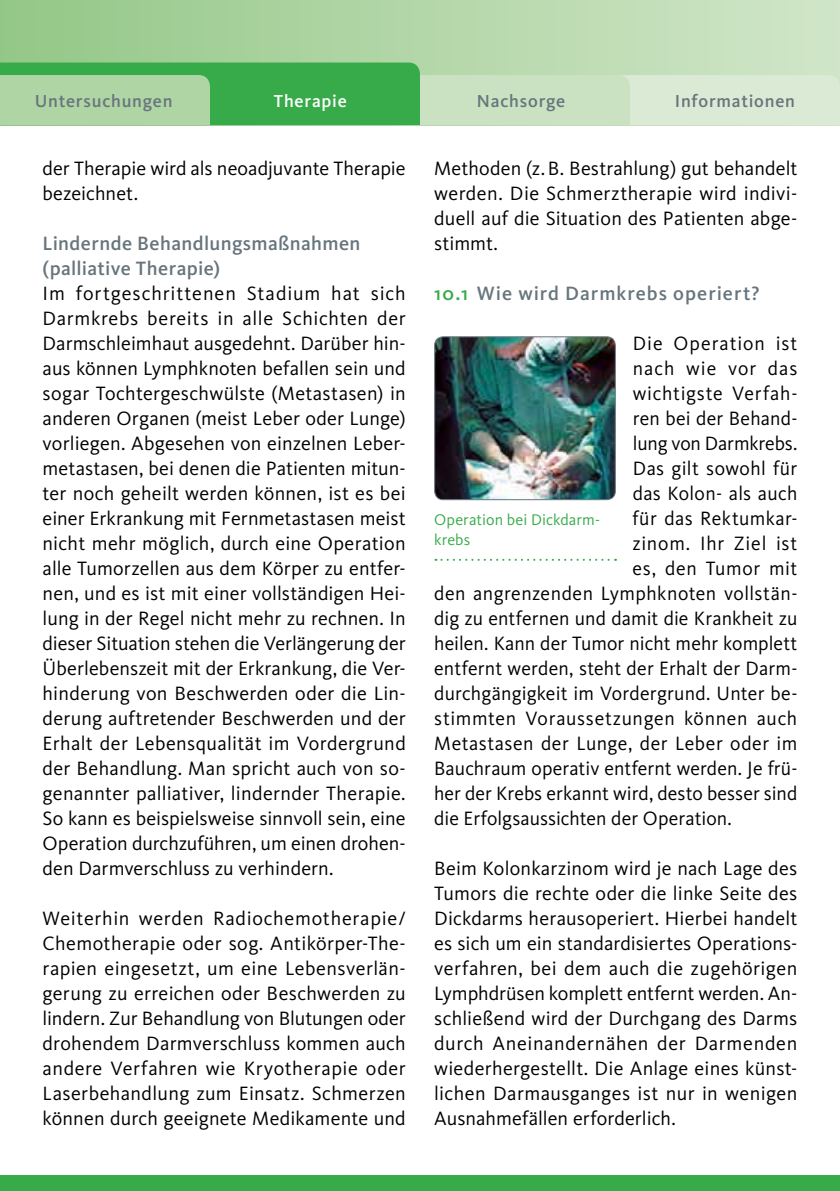
<style>
.page{position:relative;width:840px;height:1191px;background:#fff}
.page>*{position:absolute;margin:0;border:0;box-sizing:border-box;transform-origin:0 0}
.t1{font:20px/25px "Kievit Pro";letter-spacing:.01em;color:#000;text-align:justify}
.t2{font:20px "Kievit Pro";letter-spacing:.035em;color:#000}
.t3{font:500 20px/25px "Kievit Pro";letter-spacing:.02em;color:#68757d}
.t4{font:500 20px "Kievit Pro";letter-spacing:.05em;color:#68757d}
.t5{font:20px "Kievit Pro";letter-spacing:.04em;color:#000}
.t6{font:20px "Kievit Pro";letter-spacing:.045em;color:#000}
.t7{font:20px "Kievit Pro";letter-spacing:.05em;color:#000}
.t8{font:500 18px "Kievit Pro";letter-spacing:.04em;color:#68757d}
.t9{font:500 18px "Kievit Pro";letter-spacing:.045em;color:#fff}
.t10{font:16px/20px "Kievit Pro";letter-spacing:.005em;color:#37ab49}
.s1{color:#37ab49}
</style>
<div class="page">
<div style="left:0;top:0;width:839px;height:125px;background:linear-gradient(to right,#92c786,#d2e6c9)"></div>
<div style="left:0;top:1175px;width:839px;height:16px;background:#37ab49"></div>
<svg style="left:0;top:63px;width:839px;height:62px;background:#9bd09a"></svg>
<img style="left:434px;top:337px;width:181px;height:162px">
<div style="left:434px;top:336px;width:181px;height:164px;border:1px solid #68757d;border-radius:9px"></div>
<svg style="left:435px;top:559px;width:180px;height:2px"></svg>
<p class="t8" style="left:35px;top:90px;width:139px">Untersuchungen</p>
<p class="t9" style="left:273px;top:90px;width:74px">Therapie</p>
<p class="t8" style="left:476px;top:90px;width:90px">Nachsorge</p>
<p class="t8" style="left:674px;top:90px;width:122px">Informationen</p>
<p class="t1" style="left:43px;top:156px;width:364px">der Therapie wird als neoadjuvante Therapie bezeichnet.</p>
<p class="t3" style="left:43px;top:231px;width:319px">Lindernde Behandlungsmaßnahmen (palliative Therapie)</p>
<p class="t1" style="left:43px;top:281px;width:364px">Im fortgeschrittenen Stadium hat sich Darmkrebs bereits in alle Schichten der Darmschleimhaut ausgedehnt. Darüber hin&shy;aus können Lymphknoten befallen sein und sogar Tochtergeschwülste (Metastasen) in anderen Organen (meist Leber oder Lunge) vorliegen. Abgesehen von einzelnen Leber&shy;metastasen, bei denen die Patienten mitun&shy;ter noch geheilt werden können, ist es bei einer Erkrankung mit Fernmetastasen meist nicht mehr möglich, durch eine Operation alle Tumorzellen aus dem Körper zu entfer&shy;nen, und es ist mit einer vollständigen Hei&shy;lung in der Regel nicht mehr zu rechnen. In dieser Situation stehen die Verlängerung der Überlebenszeit mit der Erkrankung, die Ver&shy;hinderung von Beschwerden oder die Lin&shy;derung auftretender Beschwerden und der Erhalt der Lebensqualität im Vordergrund der Behandlung. Man spricht auch von so&shy;genannter palliativer, lindernder Therapie.<br>So kann es beispielsweise sinnvoll sein, eine Operation durchzuführen, um einen drohen&shy;den Darmverschluss zu verhindern.</p>
<p class="t1" style="left:43px;top:906px;width:364px">Weiterhin werden Radiochemotherapie/ Chemotherapie oder sog. Antikörper-The&shy;rapien eingesetzt, um eine Lebensverlän&shy;gerung zu erreichen oder Beschwerden zu lindern. Zur Behandlung von Blutungen oder drohendem Darmverschluss kommen auch andere Verfahren wie Kryotherapie oder Laserbehandlung zum Einsatz. Schmerzen können durch geeignete Medikamente und</p>
<p class="t1" style="left:434px;top:156px;width:364px">Methoden (z.B. Bestrahlung) gut behandelt werden. Die Schmerztherapie wird indivi&shy;duell auf die Situation des Patienten abge&shy;stimmt.</p>
<p class="t4" style="left:434px;top:281px;width:327px"><span class="s1">10.1</span> Wie wird Darmkrebs operiert?</p>
<p class="t6" style="left:632px;top:331px;width:166px">Die Operation ist</p>
<p class="t7" style="left:632px;top:356px;width:166px">nach wie vor das</p>
<p class="t2" style="left:632px;top:381px;width:166px">wichtigste Verfah-</p>
<p class="t1" style="left:632px;top:406px;width:166px">ren bei der Behand-</p>
<p class="t1" style="left:632px;top:431px;width:166px">lung von Darmkrebs.</p>
<p class="t1" style="left:632px;top:456px;width:166px">Das gilt sowohl für</p>
<p class="t1" style="left:632px;top:481px;width:166px">das Kolon- als auch</p>
<p class="t1" style="left:632px;top:506px;width:166px">für das Rektumkar-</p>
<p class="t5" style="left:632px;top:531px;width:166px">zinom. Ihr Ziel ist</p>
<p class="t2" style="left:632px;top:556px;width:166px">es, den Tumor mit</p>
<p class="t1" style="left:434px;top:581px;width:364px">den angrenzenden Lymphknoten vollstän-</p>
<p class="t1" style="left:434px;top:606px;width:364px">dig zu entfernen und damit die Krankheit zu</p>
<p class="t1" style="left:434px;top:631px;width:364px">heilen. Kann der Tumor nicht mehr komplett</p>
<p class="t1" style="left:434px;top:656px;width:364px">entfernt werden, steht der Erhalt der Darm-</p>
<p class="t1" style="left:434px;top:681px;width:364px">durchgängigkeit im Vordergrund. Unter be-</p>
<p class="t2" style="left:434px;top:706px;width:364px">stimmten Voraussetzungen können auch</p>
<p class="t1" style="left:434px;top:731px;width:364px">Metastasen der Lunge, der Leber oder im</p>
<p class="t1" style="left:434px;top:756px;width:364px">Bauchraum operativ entfernt werden. Je frü-</p>
<p class="t1" style="left:434px;top:781px;width:364px">her der Krebs erkannt wird, desto besser sind</p>
<p class="t1" style="left:434px;top:806px;width:299px">die Erfolgsaussichten der Operation.</p>
<p class="t1" style="left:434px;top:856px;width:364px">Beim Kolonkarzinom wird je nach Lage des Tumors die rechte oder die linke Seite des Dickdarms herausoperiert. Hierbei handelt es sich um ein standardisiertes Operations&shy;verfahren, bei dem auch die zugehörigen Lymphdrüsen komplett entfernt werden. An&shy;schließend wird der Durchgang des Darms durch Aneinandernähen der Darmenden wiederhergestellt. Die Anlage eines künst&shy;lichen Darmausganges ist nur in wenigen Ausnahmefällen erforderlich.</p>
<p class="t10" style="left:434px;top:510px;width:167px">Operation bei Dickdarm&shy;krebs</p>
</div>
